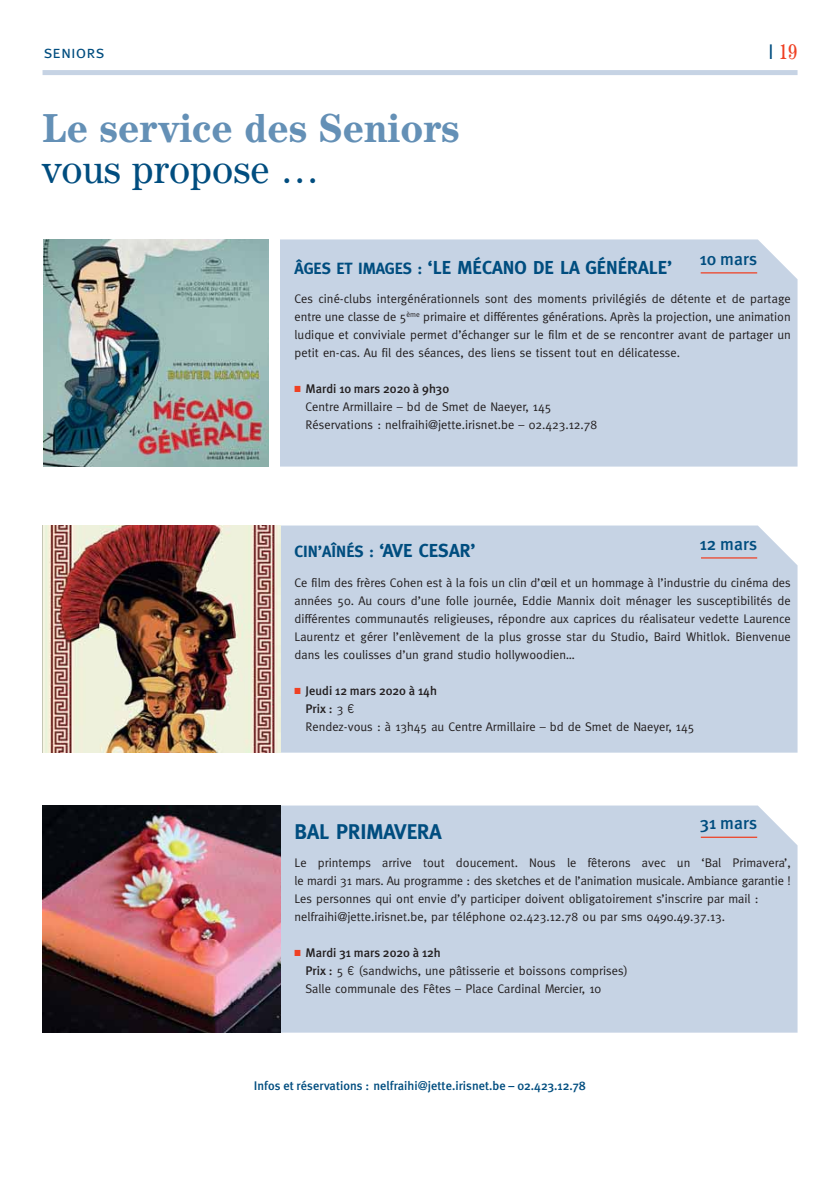
<style>
.page{position:relative;width:833px;height:1188px;background:#fff}
.page>*{position:absolute;margin:0;border:0;box-sizing:border-box;transform-origin:0 0}
.t1{font:700 40.62px "Century IT Cby BT";color:#6490b6;scale:.95 1}
.t2{font:40.62px "Century IT Cby BT";color:#004d7f;scale:.95 1}
.t3{font:700 21.25px "Meta";color:#004d7f}
.t4{font:condensed 21.25px "Century IT Cby BT";color:#ef4023}
.t5{font:700 18.75px "Meta";color:#004d7f}
.t6{font:500 17.5px "Meta Plus";color:#004d7f}
.t7{font:17.5px "Meta Plus Normal Caps";color:#004d7f}
.t8{font:700 16.25px "Meta";color:#004d7f}
.t9{font:12.5px/18px "Meta";color:#231f20}
.t10{font:500 12.5px/18.1px "Meta Plus";color:#231f20}
.t11{font:500 12.5px "Meta Plus";color:#004d7f}
.s1{font-family:"Meta";font-stretch:normal;color:#004d7f}
.s2{font-size:16.25px}
.s3{color:#ef4023}
.s4{font-size:18.75px}
.s5{font-family:"Meta";font-weight:400}
.s6{font-family:"Interstate";font-weight:300}
.s7{font-family:"Meta Plus";font-weight:500}
</style>
<div class="page">
<div style="left:43px;top:70px;width:754px;height:5px;background:#c6d3e4"></div>
<div style="left:280px;top:239px;width:517px;height:227px;background:#c6d3e4"></div>
<img style="left:43px;top:239px;width:225px;height:227px">
<hr style="left:700px;top:272px;width:57px;height:1px;background:#ef4023">
<div style="left:280px;top:525px;width:517px;height:227px;background:#c6d3e4"></div>
<img style="left:43px;top:525px;width:237px;height:227px">
<div style="left:280px;top:805px;width:517px;height:227px;background:#c6d3e4"></div>
<img style="left:43px;top:805px;width:237px;height:227px">
<hr style="left:701px;top:557px;width:56px;height:1px;background:#ef4023">
<hr style="left:701px;top:836px;width:56px;height:1px;background:#ef4023">
<h3 class="t7" style="left:44px;top:41px;width:62px">seniors</h3>
<h2 class="t4" style="left:768px;top:38px;width:31px"><span class="s1">I</span> 19</h2>
<h1 class="t1" style="left:43px;top:112px;width:440px">Le service des Seniors</h1>
<h1 class="t2" style="left:43px;top:153px;width:292px">vous propose …</h1>
<h3 class="t5" style="left:294px;top:257px;width:379px"><span class="s2">ÂGES ET IMAGES :</span> ‘LE MÉCANO DE LA GÉNÉRALE’</h3>
<h3 class="t6" style="left:700px;top:250px;width:59px">10 mars</h3>
<p class="t9" style="left:294px;top:291px;width:498px;text-align:justify">Ces ciné-clubs intergénérationnels sont des moments privilégiés de détente et de partage entre une classe de 5<sup>ème</sup> primaire et différentes générations. Après la projection, une animation ludique et conviviale permet d’échanger sur le film et de se rencontrer avant de partager un petit en-cas. Au fil des séances, des liens se tissent tout en délicatesse.</p>
<p class="t10" style="left:294px;top:380px;width:156px"><span class="s3">■</span> Mardi 10 mars 2020 à 9h30</p>
<p class="t9" style="left:305px;top:399px;width:293px">Centre Armillaire – bd de Smet de Naeyer, 145<br>Réservations : nelfraihi@jette.irisnet.be – 02.423.12.78</p>
<h3 class="t8" style="left:294px;top:543px;width:182px">CIN’AÎNÉS : <span class="s4">‘AVE CESAR’</span></h3>
<h3 class="t6" style="left:699px;top:535px;width:59px">12 mars</h3>
<p class="t9" style="left:294px;top:574px;width:498px;text-align:justify">Ce film des frères Cohen est à la fois un clin d’œil et un hommage à l’industrie du cinéma des années 50. Au cours d’une folle journée, Eddie Mannix doit ménager les susceptibilités de différentes communautés religieuses, répondre aux caprices du réalisateur vedette Laurence Laurentz et gérer l’enlèvement de la plus grosse star du Studio, Baird Whitlok. Bienvenue dans les coulisses d’un grand studio hollywoodien…</p>
<p class="t10" style="left:305px;top:682px;width:133px;text-indent:-11px"><span class="s3">■</span> Jeudi 12 mars 2020 à 14h<br>Prix : <span class="s5">3</span> <span class="s6">¤</span></p>
<p class="t9" style="left:305px;top:718px;width:390px">Rendez-vous : à 13h45 au Centre Armillaire – bd de Smet de Naeyer, 145</p>
<h2 class="t3" style="left:294px;top:820px;width:148px">BAL PRIMAVERA</h2>
<h3 class="t6" style="left:700px;top:814px;width:59px">31 mars</h3>
<p class="t9" style="left:294px;top:854px;width:498px">Le printemps arrive tout doucement. Nous le fêterons avec un ‘Bal Primavera’, le mardi 31 mars. Au programme : des sketches et de l’animation musicale. Ambiance garantie !<br>Les personnes qui ont envie d’y participer doivent obligatoirement s’inscrire par mail : nelfraihi@jette.irisnet.be, par téléphone 02.423.12.78 ou par sms 0490.49.37.13.</p>
<p class="t10" style="left:294px;top:943px;width:148px"><span class="s3">■</span> Mardi 31 mars 2020 à 12h</p>
<p class="t9" style="left:305px;top:962px;width:324px"><span class="s7">Prix :</span> 5 <span class="s6">¤</span> (sandwichs, une pâtisserie et boissons comprises)<br>Salle communale des Fêtes – Place Cardinal Mercier, 10</p>
<p class="t11" style="left:254px;top:1078px;width:334px">Infos et réservations : nelfraihi@jette.irisnet.be – 02.423.12.78</p>
</div>
